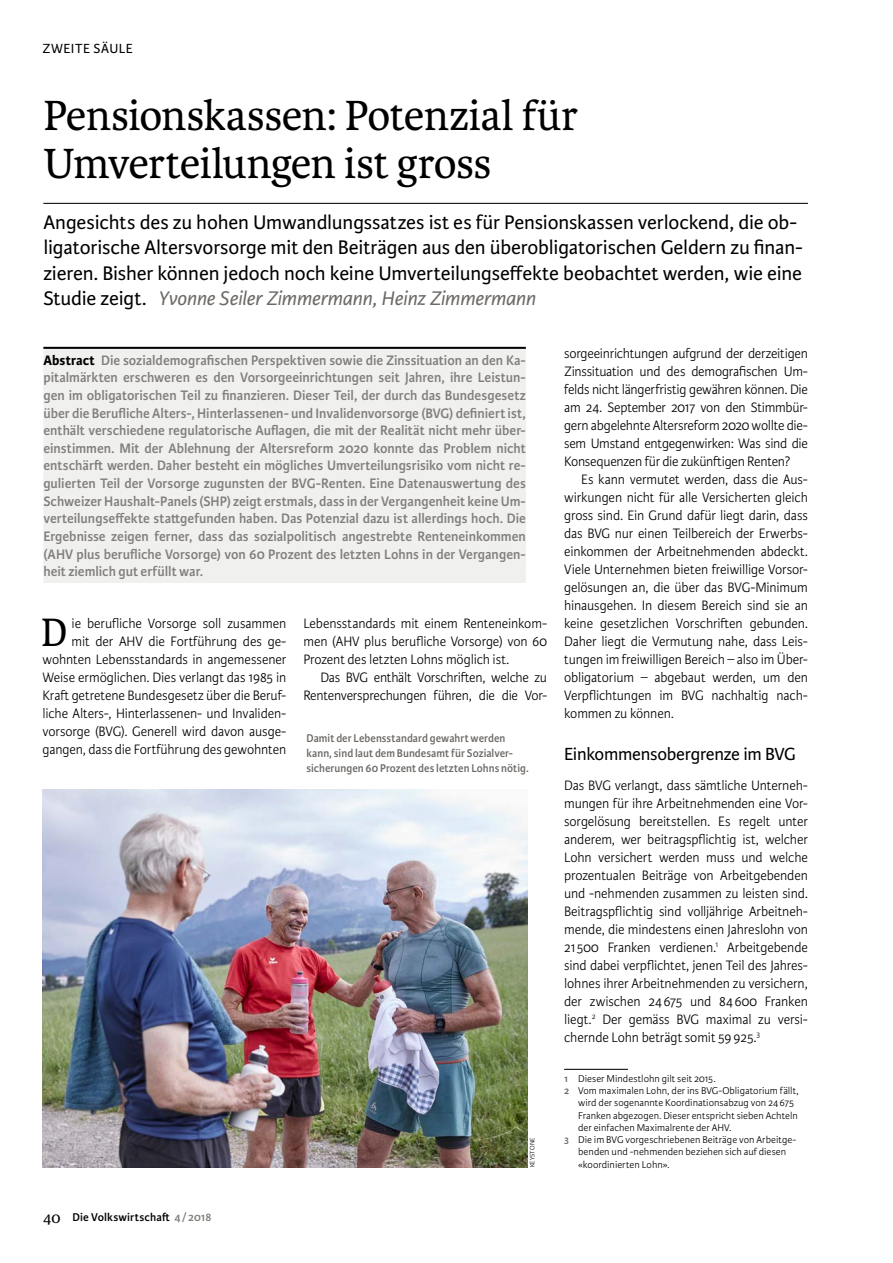
<style>
.page{position:relative;width:893px;height:1263px;background:#fff}
.page>*{position:absolute;margin:0;border:0;box-sizing:border-box;transform-origin:0 0}
.t1{font:45px/48px "Karmina";letter-spacing:-.01em;color:#000}
.t2{font:42.3px "Karmina";color:#000;scale:.96 1}
.t3{font:21px/25.5px "Karmina Sans";letter-spacing:-.005em;color:#000}
.t4{font:18.75px "Karmina Sans";letter-spacing:-.015em;color:#000}
.t5{font:600 14.7px/17.7px "Karmina Sans";color:#817e7b;text-align:justify}
.t6{font:300 14.55px/18px "Karmina Sans";letter-spacing:-.01em;color:#000;text-align:justify;scale:.96 1}
.t7{font:14.1px "Karmina Sans";letter-spacing:.035em;color:#000}
.t8{font:600 12px/15px "Karmina Sans";letter-spacing:.005em;color:#6d6966;scale:.95 1}
.t9{font:600 12px "Karmina Sans";letter-spacing:.01em;color:#000}
.t10{font:300 10.5px "Karmina Sans";letter-spacing:.005em;color:#000}
.t11{font:300 6.75px "Karmina Sans";letter-spacing:.01em;color:#000}
.s1{font-style:italic;color:#6d6966}
.s2{font-weight:700;color:#000}
.s3{font-weight:600;color:#6d6966}
.s4{font-family:"Karmina";font-weight:400;font-size:16.5px}
.s5{color:#817e7b}
</style>
<div class="page">
<hr style="left:43px;top:203px;width:765px;height:1px;background:#000">
<hr style="left:43px;top:347px;width:483px;height:2px;background:#000">
<div style="left:43px;top:349px;width:483px;height:22px;background:#f0f0ef"></div>
<div style="left:43px;top:366px;width:483px;height:23px;background:#f0f0ef"></div>
<div style="left:43px;top:384px;width:483px;height:23px;background:#f0f0ef"></div>
<div style="left:43px;top:402px;width:483px;height:22px;background:#f0f0ef"></div>
<div style="left:43px;top:419px;width:483px;height:23px;background:#f0f0ef"></div>
<div style="left:43px;top:437px;width:483px;height:22px;background:#f0f0ef"></div>
<div style="left:43px;top:455px;width:483px;height:22px;background:#f0f0ef"></div>
<div style="left:43px;top:472px;width:483px;height:23px;background:#f0f0ef"></div>
<div style="left:43px;top:490px;width:483px;height:22px;background:#f0f0ef"></div>
<div style="left:43px;top:507px;width:483px;height:23px;background:#f0f0ef"></div>
<div style="left:43px;top:525px;width:483px;height:23px;background:#f0f0ef"></div>
<div style="left:43px;top:543px;width:483px;height:22px;background:#f0f0ef"></div>
<div style="left:43px;top:560px;width:483px;height:23px;background:#f0f0ef"></div>
<hr style="left:564px;top:1069px;width:64px;height:1px;background:#000">
<img style="left:43px;top:790px;width:484px;height:377px">
<p class="t7" style="left:43px;top:41px;width:92px">ZWEITE SÄULE</p>
<h1 class="t1" style="left:43px;top:92px;width:536px">Pensionskassen: Potenzial für<br>Umverteilungen ist gross</h1>
<p class="t3" style="left:43px;top:209px;width:761px">Angesichts des zu hohen Umwandlungssatzes ist es für Pensionskassen verlockend, die ob&shy;ligatorische Altersvorsorge mit den Beiträgen aus den überobligatorischen Geldern zu finan&shy;zieren. Bisher können jedoch noch keine Umverteilungseffekte beobachtet werden, wie eine Studie zeigt. <span class="s1">Yvonne Seiler Zimmermann, Heinz Zimmermann</span></p>
<p class="t5" style="left:43px;top:351px;width:484px"><span class="s2">Abstract</span> Die sozialdemografischen Perspektiven sowie die Zinssituation an den Ka&shy;pitalmärkten erschweren es den Vorsorgeeinrichtungen seit Jahren, ihre Leistun&shy;gen im obligatorischen Teil zu finanzieren. Dieser Teil, der durch das Bundesgesetz über die Berufliche Alters-, Hinterlassenen- und Invalidenvorsorge (BVG) definiert ist, enthält verschiedene regulatorische Auflagen, die mit der Realität nicht mehr über&shy;einstimmen. Mit der Ablehnung der Altersreform 2020 konnte das Problem nicht entschärft werden. Daher besteht ein mögliches Umverteilungsrisiko vom nicht re&shy;gulierten Teil der Vorsorge zugunsten der BVG-Renten. Eine Datenauswertung des Schweizer Haushalt-Panels (SHP) zeigt erstmals, dass in der Vergangenheit keine Um&shy;verteilungseffekte stattgefunden haben. Das Potenzial dazu ist allerdings hoch. Die Ergebnisse zeigen ferner, dass das sozialpolitisch angestrebte Renteneinkommen (AHV plus berufliche Vorsorge) von 60 Prozent des letzten Lohns in der Vergangen&shy;heit ziemlich gut erfüllt war.</p>
<p class="t6" style="left:303px;top:615px;width:255px">Lebensstandards mit einem Renteneinkom&shy;men (AHV plus berufliche Vorsorge) von 60<br>Prozent des letzten Lohns möglich ist.</p>
<p class="t6" style="left:303px;top:669px;width:255px;text-align:right">Das BVG enthält Vorschriften, welche zu<br>Rentenversprechungen führen, die die Vor-</p>
<p class="t6" style="left:43px;top:615px;width:255px;text-align:right">ie berufliche Vorsorge soll zusammen<br>mit der AHV die Fortführung des ge&shy;wohnten Lebensstandards in angemessener Weise ermöglichen. Dies verlangt das 1985 in Kraft getretene Bundesgesetz über die Beruf&shy;liche Alters-, Hinterlassenen- und Invaliden&shy;vorsorge (BVG). Generell wird davon ausge&shy;gangen, dass die Fortführung des gewohnten</p>
<h2 class="t2" style="left:41px;top:609px;width:29px">D</h2>
<p class="t8" style="left:306px;top:731px;width:235px">Damit der Lebensstandard gewahrt werden kann, sind laut dem Bundesamt für Sozialver&shy;sicherungen 60 Prozent des letzten Lohns nötig.</p>
<p class="t11" style="left:529px;top:1167px;width:31px;rotate:-90deg">KEYSTONE</p>
<p class="t6" style="left:564px;top:345px;width:255px">sorgeeinrichtungen aufgrund der derzeitigen Zinssituation und des demografischen Um&shy;felds nicht längerfristig gewähren können. Die am 24. September 2017 von den Stimmbür&shy;gern abgelehnte Altersreform 2020 wollte die&shy;sem Umstand entgegenwirken: Was sind die Konsequenzen für die zukünftigen Renten?</p>
<p class="t6" style="left:564px;top:471px;width:255px;text-indent:17px">Es kann vermutet werden, dass die Aus&shy;wirkungen nicht für alle Versicherten gleich gross sind. Ein Grund dafür liegt darin, dass das BVG nur einen Teilbereich der Erwerbs&shy;einkommen der Arbeitnehmenden abdeckt.<br>Viele Unternehmen bieten freiwillige Vorsor&shy;gelösungen an, die über das BVG-Minimum hinausgehen. In diesem Bereich sind sie an keine gesetzlichen Vorschriften gebunden.<br>Daher liegt die Vermutung nahe, dass Leis&shy;tungen im freiwilligen Bereich – also im Über&shy;obligatorium – abgebaut werden, um den Verpflichtungen im BVG nachhaltig nach&shy;kommen zu können.</p>
<p class="t4" style="left:564px;top:744px;width:233px">Einkommensobergrenze im BVG</p>
<p class="t6" style="left:564px;top:777px;width:255px">Das BVG verlangt, dass sämtliche Unterneh&shy;mungen für ihre Arbeitnehmenden eine Vor&shy;sorgelösung bereitstellen. Es regelt unter anderem, wer beitragspflichtig ist, welcher Lohn versichert werden muss und welche prozentualen Beiträge von Arbeitgebenden und -nehmenden zusammen zu leisten sind.<br>Beitragspflichtig sind volljährige Arbeitneh&shy;mende, die mindestens einen Jahreslohn von 21500 Franken verdienen.<sup>1</sup> Arbeitgebende sind dabei verpflichtet, jenen Teil des Jahres&shy;lohnes ihrer Arbeitnehmenden zu versichern, der zwischen 24675 und 84600 Franken liegt.<sup>2</sup> Der gemäss BVG maximal zu versi&shy;chernde Lohn beträgt somit 59925.<sup>3</sup></p>
<p class="t10" style="left:564px;top:1072px;width:153px"><span class="s3">1</span> Dieser Mindestlohn gilt seit 2015.</p>
<p class="t10" style="left:564px;top:1085px;width:236px"><span class="s3">2</span> Vom maximalen Lohn, der ins BVG-Obligatorium fällt,</p>
<p class="t10" style="left:578px;top:1097px;width:217px">wird der sogenannte Koordinationsabzug von 24675</p>
<p class="t10" style="left:578px;top:1109px;width:221px">Franken abgezogen. Dieser entspricht sieben Achteln</p>
<p class="t10" style="left:578px;top:1122px;width:155px">der einfachen Maximalrente der AHV.</p>
<p class="t10" style="left:564px;top:1134px;width:234px"><span class="s3">3</span> Die im BVG vorgeschriebenen Beiträge von Arbeitge-</p>
<p class="t10" style="left:578px;top:1146px;width:209px">benden und -nehmenden beziehen sich auf diesen</p>
<p class="t10" style="left:578px;top:1158px;width:93px">«koordinierten Lohn».</p>
<p class="t9" style="left:43px;top:1210px;width:170px"><span class="s4">40</span> Die Volkswirtschaft <span class="s5">4/2018</span></p>
</div>
